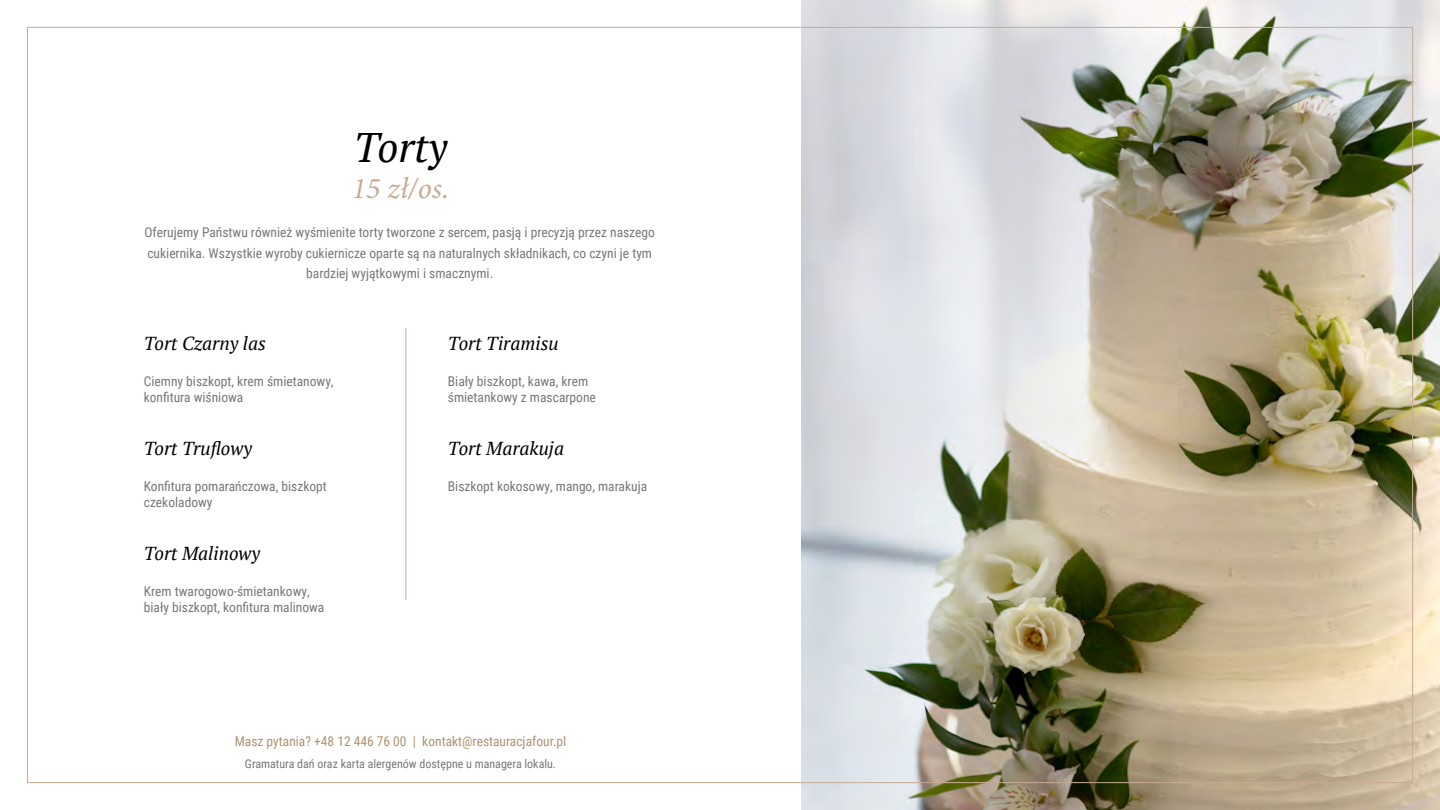
<style>
.page{position:relative;width:1440px;height:810px;background:#fff}
.page>*{position:absolute;margin:0;border:0;box-sizing:border-box;transform-origin:0 0}
.t1{font:italic 41.25px "PT Serif";color:#000}
.t2{font:italic 30px "Minion Pro";color:#c6aa93}
.t3{font:italic 18.75px "PT Serif";color:#000}
.t4{font:13.5px/16.5px "Roboto Condensed";color:#777}
.t5{font:13.5px "Roboto Condensed";color:#ad9370}
.t6{font:12px "Roboto Condensed";color:#777}
</style>
<div class="page">
<img style="left:801px;top:0;width:639px;height:810px">
<hr style="left:406px;top:328px;width:1px;height:272px;background:#c7ab94">
<h1 class="t1" style="left:354px;top:121px;width:95px">Torty</h1>
<h2 class="t2" style="left:352px;top:168px;width:99px">15 zł/os.</h2>
<p class="t4" style="left:145px;top:222px;width:512px;line-height:20.2px;text-align:center">Oferujemy Państwu również wyśmienite torty tworzone z sercem, pasją i precyzją przez naszego cukiernika. Wszystkie wyroby cukiernicze oparte są na naturalnych składnikach, co czyni je tym bardziej wyjątkowymi i smacznymi.</p>
<h3 class="t3" style="left:144px;top:332px;width:124px">Tort Czarny las</h3>
<p class="t4" style="left:144px;top:372px;width:191px">Ciemny biszkopt, krem śmietanowy, konfitura wiśniowa</p>
<h3 class="t3" style="left:144px;top:437px;width:110px">Tort Truflowy</h3>
<p class="t4" style="left:144px;top:477px;width:185px">Konfitura pomarańczowa, biszkopt czekoladowy</p>
<h3 class="t3" style="left:144px;top:542px;width:118px">Tort Malinowy</h3>
<p class="t4" style="left:144px;top:582px;width:182px">Krem twarogowo-śmietankowy, biały biszkopt, konfitura malinowa</p>
<h3 class="t3" style="left:448px;top:332px;width:112px">Tort Tiramisu</h3>
<p class="t4" style="left:448px;top:372px;width:149px">Biały biszkopt, kawa, krem śmietankowy z mascarpone</p>
<h3 class="t3" style="left:448px;top:437px;width:118px">Tort Marakuja</h3>
<p class="t4" style="left:448px;top:477px;width:201px">Biszkopt kokosowy, mango, marakuja</p>
<p class="t5" style="left:235px;top:732px;width:333px">Masz pytania? +48 12 446 76 00 | kontakt@restauracjafour.pl</p>
<p class="t6" style="left:245px;top:756px;width:313px">Gramatura dań oraz karta alergenów dostępne u managera lokalu.</p>
</div>
